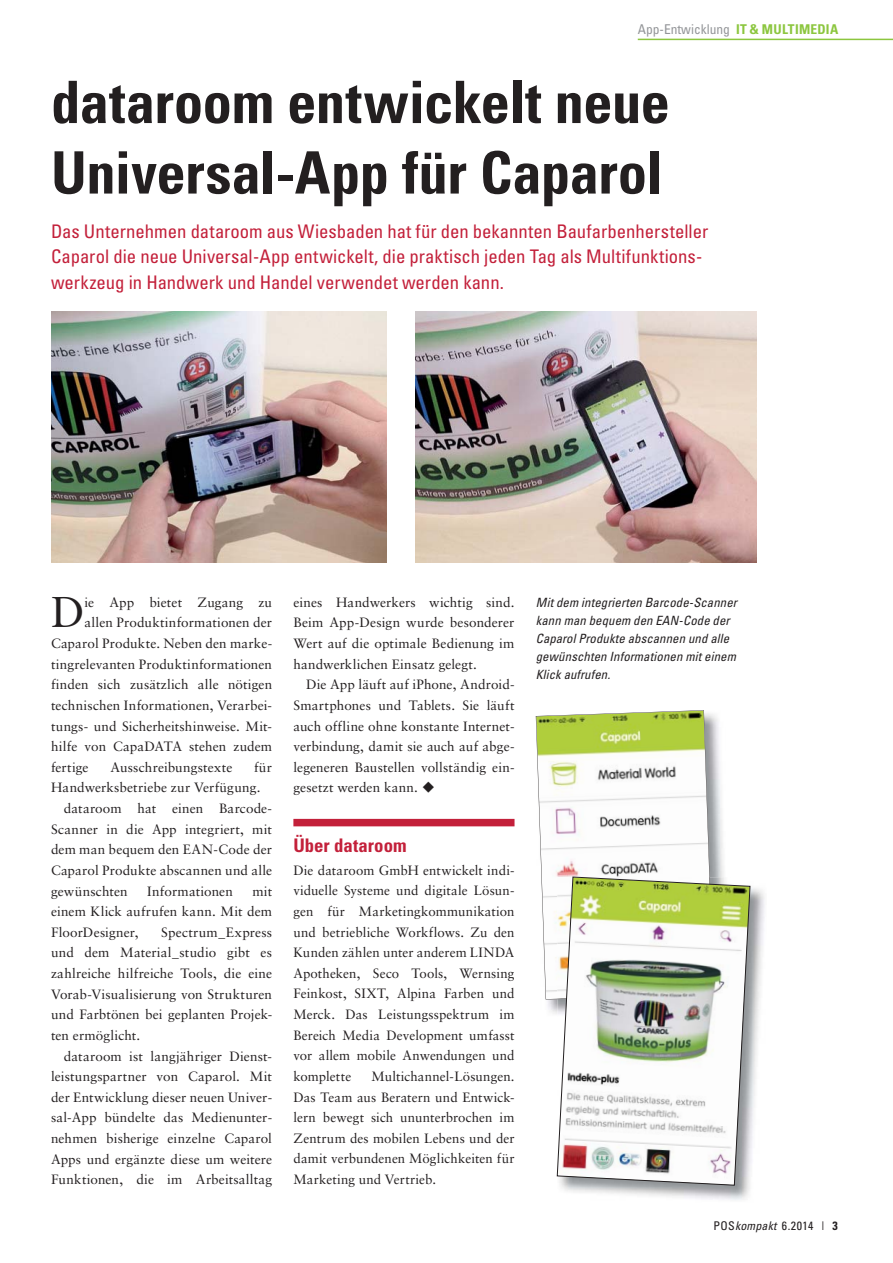
<style>
.page{position:relative;width:893px;height:1263px;background:#fff}
.page>*{position:absolute;margin:0;border:0;box-sizing:border-box;transform-origin:0 0}
.t1{font:700 condensed 58.5px/70.5px "Univers";letter-spacing:-.01em;color:#231f20}
.t2{font:43.05px "Sabon LT Std";color:#231f20}
.t3{font:condensed 18.75px/25.5px "Univers";color:#c3203a}
.t4{font:700 condensed 18.75px "Univers";color:#c3203a}
.t5{font:13.5px/20.7px "Sabon LT Std";letter-spacing:.01em;color:#231f20;text-align:justify}
.t6{font:condensed 13.5px "Univers";color:#939598}
.t7{font:italic condensed 12.75px/18px "Univers";letter-spacing:.01em;color:#231f20}
.t8{font:condensed 12px "Univers";letter-spacing:.035em;color:#231f20}
.s1{font-weight:700;color:#8cc63f}
.s2{font-style:italic}
.s3{font-weight:700}
</style>
<div class="page">
<hr style="left:638px;top:39px;width:255px;height:1px;background:#8cc63f">
<div style="left:293px;top:819px;width:221px;height:7px;background:#c3203a"></div>
<img style="left:51px;top:311px;width:336px;height:252px">
<img style="left:415px;top:311px;width:342px;height:252px">
<img style="left:545px;top:715px;width:179px;height:299px">
<svg style="left:536px;top:710px;width:178px;height:289px"></svg>
<img style="left:560px;top:885px;width:205px;height:315px">
<img style="left:557px;top:877px;width:193px;height:308px">
<p class="t6" style="left:638px;top:25px;width:202px">App-Entwicklung <span class="s1">IT &amp; MULTIMEDIA</span></p>
<h1 class="t1" style="left:51px;top:73px;width:620px">dataroom entwickelt neue<br>Universal-App für Caparol</h1>
<h3 class="t3" style="left:51px;top:220px;width:659px">Das Unternehmen dataroom aus Wiesbaden hat für den bekannten Baufarbenhersteller<br>Caparol die neue Universal-App entwickelt, die praktisch jeden Tag als Multifunktions&shy;werkzeug in Handwerk und Handel verwendet werden kann.</h3>
<h2 class="t2" style="left:51px;top:591px;width:35px">D</h2>
<p class="t5" style="left:85px;top:592px;width:189px">ie App bietet Zugang zu</p>
<p class="t5" style="left:85px;top:613px;width:189px">allen Produktinformationen der</p>
<p class="t5" style="left:51px;top:634px;width:223px">Caparol Produkte. Neben den marke-</p>
<p class="t5" style="left:51px;top:654px;width:223px">tingrelevanten Produktinformationen</p>
<p class="t5" style="left:51px;top:675px;width:223px">finden sich zusätzlich alle nötigen</p>
<p class="t5" style="left:51px;top:695px;width:223px">technischen Informationen, Verarbei-</p>
<p class="t5" style="left:51px;top:716px;width:223px">tungs- und Sicherheitshinweise. Mit-</p>
<p class="t5" style="left:51px;top:737px;width:223px">hilfe von CapaDATA stehen zudem</p>
<p class="t5" style="left:51px;top:757px;width:39px">fertige</p>
<p class="t5" style="left:110px;top:757px;width:123px">Ausschreibungstexte</p>
<p class="t5" style="left:254px;top:757px;width:20px">für</p>
<p class="t5" style="left:51px;top:778px;width:211px">Handwerksbetriebe zur Verfügung.</p>
<p class="t5" style="left:64px;top:799px;width:210px">dataroom hat einen Barcode-</p>
<p class="t5" style="left:51px;top:819px;width:223px">Scanner in die App integriert, mit</p>
<p class="t5" style="left:51px;top:840px;width:223px">dem man bequem den EAN-Code der</p>
<p class="t5" style="left:51px;top:860px;width:223px">Caparol Produkte abscannen und alle</p>
<p class="t5" style="left:51px;top:881px;width:78px">gewünschten</p>
<p class="t5" style="left:147px;top:881px;width:87px">Informationen</p>
<p class="t5" style="left:51px;top:881px;width:223px;text-indent:201px">mit einem Klick aufrufen kann. Mit dem FloorDesigner,</p>
<p class="t5" style="left:51px;top:922px;width:223px;text-indent:110px">Spectrum_Express und dem Material_studio gibt es zahlreiche hilfreiche Tools, die eine Vorab-Visualisierung von Strukturen und Farbtönen bei geplanten Projek&shy;ten ermöglicht.</p>
<p class="t5" style="left:51px;top:1046px;width:223px;text-indent:13px">dataroom ist langjähriger Dienst&shy;leistungspartner von Caparol. Mit der Entwicklung dieser neuen Univer&shy;sal-App bündelte das Medienunter&shy;nehmen bisherige einzelne Caparol Apps und ergänzte diese um weitere Funktionen, die im Arbeitsalltag</p>
<p class="t5" style="left:293px;top:592px;width:223px">eines Handwerkers wichtig sind.<br>Beim App-Design wurde besonderer Wert auf die optimale Bedienung im handwerklichen Einsatz gelegt.</p>
<p class="t5" style="left:293px;top:675px;width:223px;text-indent:13px">Die App läuft auf iPhone, Android-Smartphones und Tablets. Sie läuft auch offline ohne konstante Internet&shy;verbindung, damit sie auch auf abge&shy;legeneren Baustellen vollständig ein&shy;gesetzt werden kann. ◆</p>
<h3 class="t4" style="left:293px;top:838px;width:115px">Über dataroom</h3>
<p class="t5" style="left:293px;top:860px;width:223px">Die dataroom GmbH entwickelt indi&shy;viduelle Systeme und digitale Lösun&shy;gen für Marketingkommunikation und betriebliche Workflows. Zu den Kunden zählen unter anderem LINDA Apotheken, Seco Tools, Wernsing Feinkost, SIXT, Alpina Farben und Merck. Das Leistungsspektrum im Bereich Media Development umfasst vor allem mobile Anwendungen und komplette</p>
<p class="t5" style="left:293px;top:1066px;width:223px;text-indent:78px">Multichannel-Lösungen.<br>Das Team aus Beratern und Entwick&shy;lern bewegt sich ununterbrochen im Zentrum des mobilen Lebens und der damit verbundenen Möglichkeiten für Marketing und Vertrieb.</p>
<p class="t7" style="left:536px;top:594px;width:203px">Mit dem integrierten Barcode-Scanner kann man bequem den EAN-Code der<br>Caparol Produkte abscannen und alle gewünschten Informationen mit einem<br>Klick aufrufen.</p>
<p class="t8" style="left:713px;top:1221px;width:126px">POS<span class="s2">kompakt</span> 6.2014 | <span class="s3">3</span></p>
</div>
